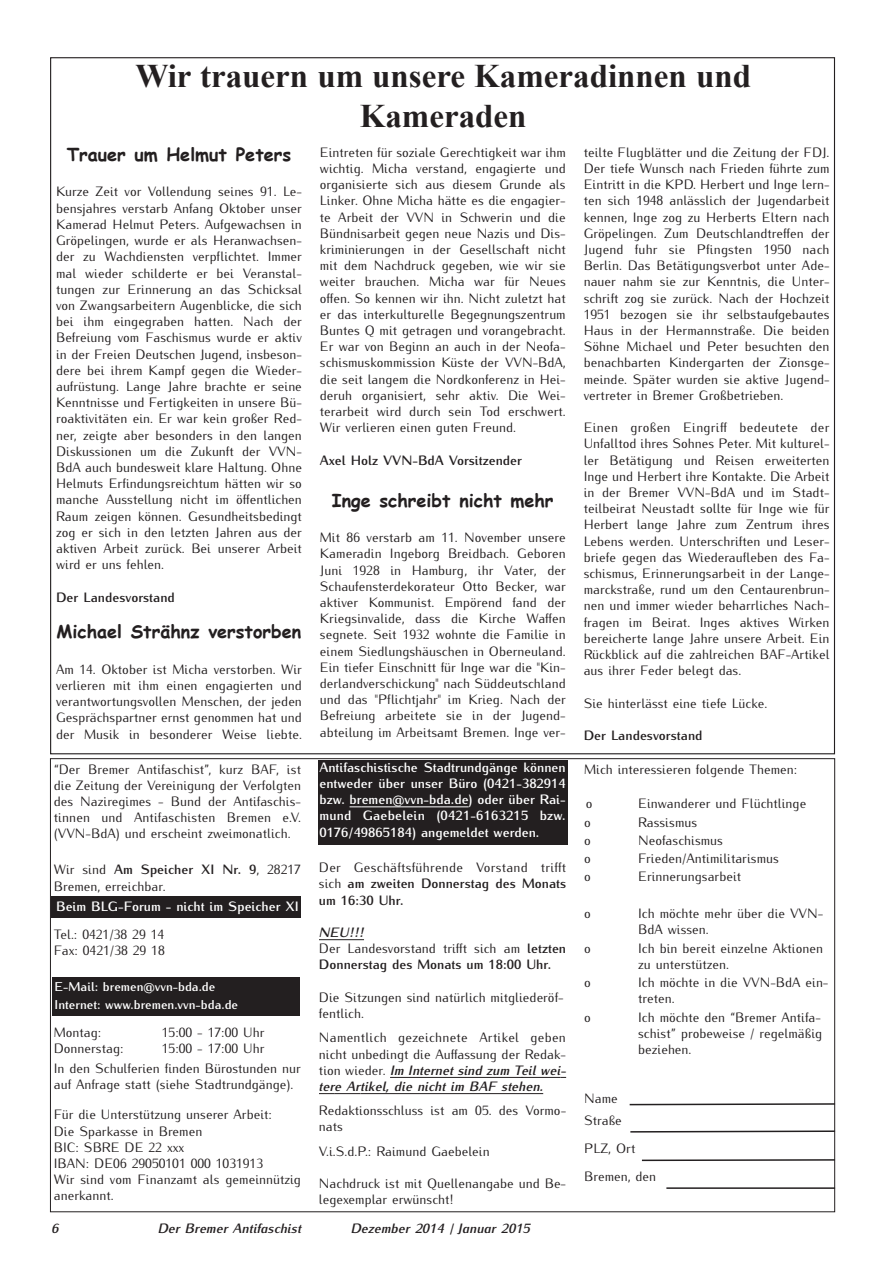
<style>
.page{position:relative;width:893px;height:1263px;background:#fff}
.page>*{position:absolute;margin:0;border:0;box-sizing:border-box;transform-origin:0 0}
.t1{font:700 33px/39.6px "Times New Roman";color:#231f20;text-align:center}
.t2{font:700 18px "Comic Sans MS";color:#231f20}
.t3{font:13.5px/16.2px "Iwona";color:#231f20}
.t4{font:700 13.5px/16.2px "Iwona";color:#231f20;text-align:justify}
.t5{font:700 13.5px/16.2px "Iwona";color:#fff;text-align:justify}
.t6{font:italic 700 13.5px "Iwona";color:#231f20}
.t7{font:700 12.75px/17.7px "Iwona";color:#fff}
.s1{font-weight:700}
.s2{font-weight:400}
.s3{font-style:italic}
.s4{font-weight:700;font-style:italic}
</style>
<div class="page">
<hr style="left:319px;top:939px;width:45px;height:1px;background:#231f20">
<hr style="left:390px;top:1077px;width:133px;height:1px;background:#231f20">
<hr style="left:521px;top:1077px;width:40px;height:1px;background:#231f20">
<svg style="left:319px;top:1093px;width:41px;height:1px"></svg>
<hr style="left:360px;top:1093px;width:183px;height:1px;background:#231f20">
<div style="left:52px;top:977px;width:247px;height:38px;background:#231f20"></div>
<svg style="left:629px;top:1102px;width:207px;height:4px"></svg>
<svg style="left:630px;top:1130px;width:206px;height:3px"></svg>
<hr style="left:642px;top:1159px;width:193px;height:2px;background:#231f20">
<hr style="left:666px;top:1187px;width:169px;height:2px;background:#231f20">
<div style="left:52px;top:896px;width:249px;height:22px;background:#231f20"></div>
<div style="left:318px;top:760px;width:249px;height:84px;background:#231f20"></div>
<svg style="left:350px;top:806px;width:12px;height:1px"></svg>
<hr style="left:362px;top:806px;width:107px;height:1px;background:#fff">
<h1 class="t1" style="left:135px;top:56px;width:617px">Wir trauern um unsere Kameradinnen und<br>Kameraden</h1>
<h2 class="t2" style="left:67px;top:141px;width:226px">Trauer um Helmut Peters</h2>
<p class="t3" style="left:56px;top:183px;width:247px;text-align:justify">Kurze Zeit vor Vollendung seines 91. Le&shy;bensjahres verstarb Anfang Oktober unser Kamerad Helmut Peters. Aufgewachsen in Gröpelingen, wurde er als Heranwachsen&shy;der zu Wachdiensten verpflichtet. Immer mal wieder schilderte er bei Veranstal&shy;tungen zur Erinnerung an das Schicksal von Zwangsarbeitern Augenblicke, die sich bei ihm eingegraben hatten. Nach der Befreiung vom Faschismus wurde er aktiv in der Freien Deutschen Jugend, insbeson&shy;dere bei ihrem Kampf gegen die Wieder&shy;aufrüstung. Lange Jahre brachte er seine Kenntnisse und Fertigkeiten in unsere Bü&shy;roaktivitäten ein. Er war kein großer Red&shy;ner, zeigte aber besonders in den langen Diskussionen um die Zukunft der VVN-BdA auch bundesweit klare Haltung. Ohne Helmuts Erfindungsreichtum hätten wir so manche Ausstellung nicht im öffentlichen Raum zeigen können. Gesundheitsbedingt zog er sich in den letzten Jahren aus der aktiven Arbeit zurück. Bei unserer Arbeit wird er uns fehlen.</p>
<p class="t4" style="left:56px;top:588px;width:120px">Der Landesvorstand</p>
<h2 class="t2" style="left:57px;top:618px;width:246px">Michael Strähnz verstorben</h2>
<p class="t3" style="left:56px;top:660px;width:247px;text-align:justify">Am 14. Oktober ist Micha verstorben. Wir verlieren mit ihm einen engagierten und verantwortungsvollen Menschen, der jeden Gesprächspartner ernst genommen hat und der Musik in besonderer Weise liebte.</p>
<p class="t3" style="left:320px;top:143px;width:247px;text-align:justify">Eintreten für soziale Gerechtigkeit war ihm wichtig. Micha verstand, engagierte und organisierte sich aus diesem Grunde als Linker. Ohne Micha hätte es die engagier&shy;te Arbeit der VVN in Schwerin und die Bündnisarbeit gegen neue Nazis und Dis&shy;kriminierungen in der Gesellschaft nicht mit dem Nachdruck gegeben, wie wir sie weiter brauchen. Micha war für Neues offen. So kennen wir ihn. Nicht zuletzt hat er das interkulturelle Begegnungszentrum Buntes Q mit getragen und vorangebracht.<br>Er war von Beginn an auch in der Neofa&shy;schismuskommission Küste der VVN-BdA, die seit langem die Nordkonferenz in Hei&shy;deruh organisiert, sehr aktiv. Die Wei&shy;terarbeit wird durch sein Tod erschwert.<br>Wir verlieren einen guten Freund.</p>
<p class="t4" style="left:320px;top:451px;width:204px">Axel Holz VVN-BdA Vorsitzender</p>
<h2 class="t2" style="left:332px;top:487px;width:223px">Inge schreibt nicht mehr</h2>
<p class="t3" style="left:320px;top:528px;width:247px;text-align:justify">Mit 86 verstarb am 11. November unsere Kameradin Ingeborg Breidbach. Geboren Juni 1928 in Hamburg, ihr Vater, der Schaufensterdekorateur Otto Becker, war aktiver Kommunist. Empörend fand der Kriegsinvalide, dass die Kirche Waffen segnete. Seit 1932 wohnte die Familie in einem Siedlungshäuschen in Oberneuland.<br>Ein tiefer Einschnitt für Inge war die "Kin&shy;derlandverschickung" nach Süddeutschland und das "Pflichtjahr" im Krieg. Nach der Befreiung arbeitete sie in der Jugend&shy;abteilung im Arbeitsamt Bremen. Inge ver-</p>
<p class="t3" style="left:584px;top:143px;width:247px;text-align:justify">teilte Flugblätter und die Zeitung der FDJ.<br>Der tiefe Wunsch nach Frieden führte zum Eintritt in die KPD. Herbert und Inge lern&shy;ten sich 1948 anlässlich der Jugendarbeit kennen, Inge zog zu Herberts Eltern nach Gröpelingen. Zum Deutschlandtreffen der Jugend fuhr sie Pfingsten 1950 nach Berlin. Das Betätigungsverbot unter Ade&shy;nauer nahm sie zur Kenntnis, die Unter&shy;schrift zog sie zurück. Nach der Hochzeit 1951 bezogen sie ihr selbstaufgebautes Haus in der Hermannstraße. Die beiden Söhne Michael und Peter besuchten den benachbarten Kindergarten der Zionsge&shy;meinde. Später wurden sie aktive Jugend&shy;vertreter in Bremer Großbetrieben.</p>
<p class="t3" style="left:584px;top:418px;width:247px;text-align:justify">Einen großen Eingriff bedeutete der Unfalltod ihres Sohnes Peter. Mit kulturel&shy;ler Betätigung und Reisen erweiterten Inge und Herbert ihre Kontakte. Die Arbeit in der Bremer VVN-BdA und im Stadt&shy;teilbeirat Neustadt sollte für Inge wie für Herbert lange Jahre zum Zentrum ihres Lebens werden. Unterschriften und Leser&shy;briefe gegen das Wiederaufleben des Fa&shy;schismus, Erinnerungsarbeit in der Lange&shy;marckstraße, rund um den Centaurenbrun&shy;nen und immer wieder beharrliches Nach&shy;fragen im Beirat. Inges aktives Wirken bereicherte lange Jahre unsere Arbeit. Ein Rückblick auf die zahlreichen BAF-Artikel aus ihrer Feder belegt das.</p>
<p class="t3" style="left:584px;top:694px;width:185px">Sie hinterlässt eine tiefe Lücke.</p>
<p class="t4" style="left:584px;top:726px;width:120px">Der Landesvorstand</p>
<p class="t3" style="left:54px;top:760px;width:249px;text-align:justify">“Der Bremer Antifaschist”, kurz BAF, ist die Zeitung der Vereinigung der Verfolgten des Naziregimes - Bund der Antifaschis&shy;tinnen und Antifaschisten Bremen e.V. (VVN-BdA) und erscheint zweimonatlich.</p>
<p class="t3" style="left:54px;top:861px;width:249px">Wir sind <span class="s1">Am Speicher XI Nr. 9</span>, 28217<br>Bremen, erreichbar.</p>
<p class="t3" style="left:54px;top:925px;width:112px">Tel.: 0421/38 29 14<br>Fax: 0421/38 29 18</p>
<p class="t5" style="left:56px;top:897px;width:244px">Beim BLG-Forum - nicht im Speicher XI</p>
<p class="t7" style="left:55px;top:977px;width:185px">E-Mail: bremen@vvn-bda.de<br>Internet: www.bremen.vvn-bda.de</p>
<p class="t3" style="left:54px;top:1023px;width:49px">Montag:</p>
<p class="t3" style="left:162px;top:1023px;width:104px">15:00 - 17:00 Uhr</p>
<p class="t3" style="left:54px;top:1039px;width:71px">Donnerstag:</p>
<p class="t3" style="left:54px;top:1037px;width:248px;line-height:19.8px;text-indent:108px">15:00 - 17:00 Uhr<br>In den Schulferien finden Bürostunden nur</p>
<p class="t3" style="left:54px;top:1075px;width:241px">auf Anfrage statt (siehe Stadtrundgänge).</p>
<p class="t3" style="left:54px;top:1105px;width:249px">Für die Unterstützung unserer Arbeit:<br>Die Sparkasse in Bremen<br>BIC: SBRE DE 22 xxx<br>IBAN: DE06 29050101 000 1031913<br>Wir sind vom Finanzamt als gemeinnützig anerkannt.</p>
<p class="t5" style="left:319px;top:758px;width:248px">Antifaschistische Stadtrundgänge können entweder über unser Büro (0421-382914 bzw. bremen@vvn-bda.de) oder über Rai&shy;mund Gaebelein (0421-6163215 bzw.<br>0176/49865184) angemeldet werden.</p>
<p class="t4" style="left:319px;top:859px;width:249px"><span class="s2">Der Geschäftsführende Vorstand trifft sich</span> am zweiten Donnerstag des Monats um 16:30 Uhr.</p>
<p class="t4" style="left:319px;top:923px;width:249px;text-align:left"><span class="s3">NEU!!!<br></span><span class="s2">Der Landesvorstand trifft sich am</span> letzten<br>Donnerstag des Monats um 18:00 Uhr.</p>
<p class="t3" style="left:319px;top:988px;width:246px">Die Sitzungen sind natürlich mitgliederöf&shy;fentlich.</p>
<p class="t3" style="left:319px;top:1028px;width:249px;text-align:justify">Namentlich gezeichnete Artikel geben nicht unbedingt die Auffassung der Redak&shy;tion wieder. <span class="s4">Im Internet sind zum Teil wei&shy;tere Artikel, die nicht im BAF stehen.</span></p>
<p class="t3" style="left:319px;top:1101px;width:249px">Redaktionsschluss ist am 05. des Vormo&shy;nats</p>
<p class="t3" style="left:319px;top:1142px;width:172px">V.i.S.d.P.: Raimund Gaebelein</p>
<p class="t3" style="left:319px;top:1174px;width:249px">Nachdruck ist mit Quellenangabe und Be&shy;legexemplar erwünscht!</p>
<p class="t6" style="left:52px;top:1218px;width:9px">6</p>
<p class="t6" style="left:158px;top:1218px;width:145px">Der Bremer Antifaschist</p>
<p class="t6" style="left:351px;top:1218px;width:181px">Dezember 2014 / Januar 2015</p>
<p class="t3" style="left:584px;top:760px;width:215px">Mich interessieren folgende Themen:</p>
<p class="t3" style="left:586px;top:794px;width:8px">o</p>
<p class="t3" style="left:638px;top:794px;width:170px">Einwanderer und Flüchtlinge</p>
<p class="t3" style="left:584px;top:813px;width:8px">o</p>
<p class="t3" style="left:638px;top:813px;width:61px">Rassismus</p>
<p class="t3" style="left:584px;top:831px;width:8px">o</p>
<p class="t3" style="left:638px;top:831px;width:86px">Neofaschismus</p>
<p class="t3" style="left:584px;top:849px;width:8px">o</p>
<p class="t3" style="left:638px;top:849px;width:142px">Frieden/Antimilitarismus</p>
<p class="t3" style="left:584px;top:868px;width:8px">o</p>
<p class="t3" style="left:638px;top:868px;width:105px">Erinnerungsarbeit</p>
<p class="t3" style="left:584px;top:904px;width:8px">o</p>
<p class="t3" style="left:638px;top:904px;width:187px">Ich möchte mehr über die VVN-<br>BdA wissen.</p>
<p class="t3" style="left:584px;top:939px;width:8px">o</p>
<p class="t3" style="left:638px;top:939px;width:186px">Ich bin bereit einzelne Aktionen zu unterstützen.</p>
<p class="t3" style="left:584px;top:973px;width:8px">o</p>
<p class="t3" style="left:638px;top:973px;width:192px">Ich möchte in die VVN-BdA ein&shy;treten.</p>
<p class="t3" style="left:584px;top:1008px;width:8px">o</p>
<p class="t3" style="left:638px;top:1008px;width:186px;text-align:justify">Ich möchte den “Bremer Antifa&shy;schist” probeweise / regelmäßig beziehen.</p>
<p class="t3" style="left:584px;top:1086px;width:39px;line-height:21.9px">Name<br>Straße</p>
<p class="t3" style="left:584px;top:1133px;width:74px;line-height:28.3px">PLZ, Ort<br>Bremen, den</p>
</div>
